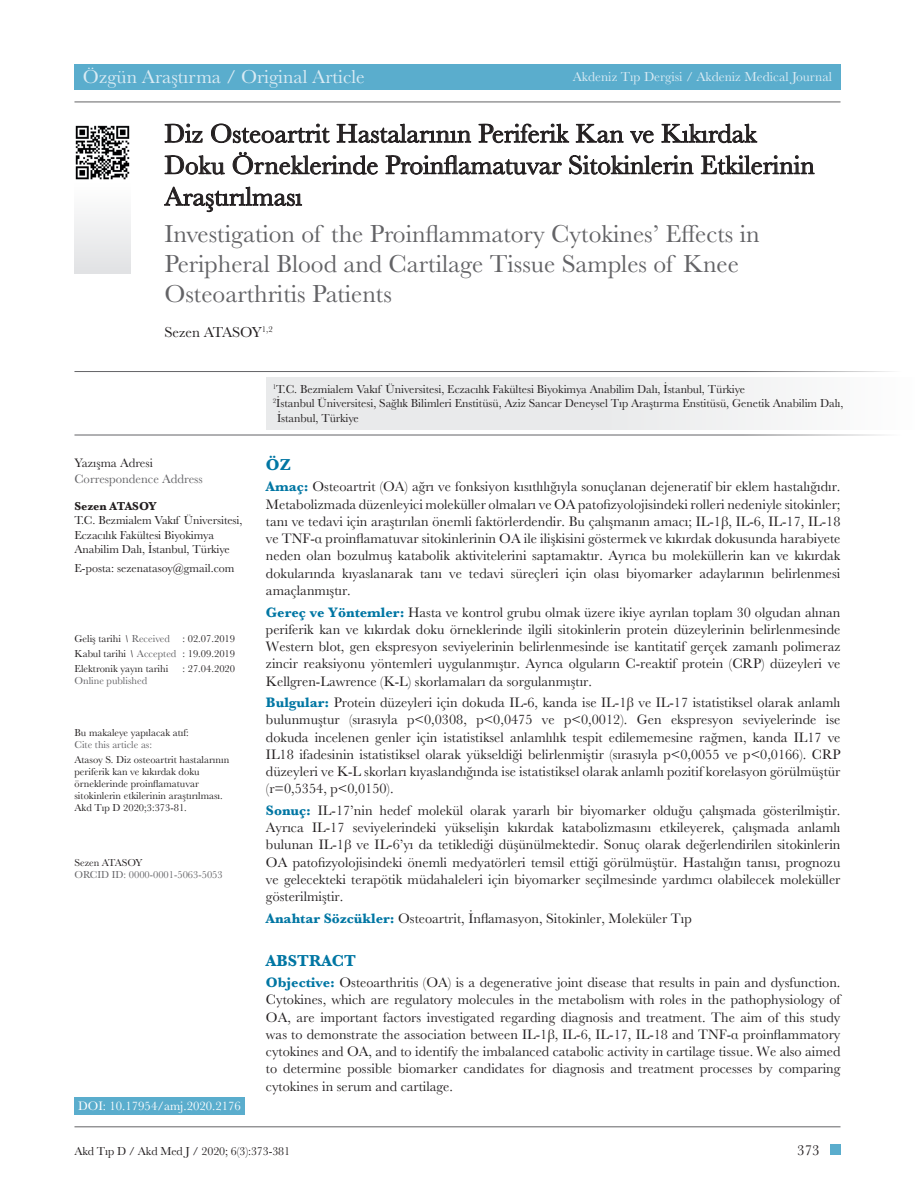
<style>
.page{position:relative;width:915px;height:1191px;background:#fff}
.page>*{position:absolute;margin:0;border:0;box-sizing:border-box;transform-origin:0 0}
.t1{font:27px/31.5px "Baskerville";color:#231f20}
.t2{font:25.5px/30px "Baskerville";color:#636366}
.t3{font:19.5px "Baskerville";color:#daebf4}
.t4{font:700 16.5px "Baskerville";color:#0076a3}
.t5{font:15px "Baskerville";color:#231f20}
.t6{font:14.25px/17.2px "Baskerville";color:#231f20;text-align:justify}
.t7{font:13.5px "Baskerville";color:#daebf4}
.t8{font:12.75px "Baskerville";color:#fff}
.t9{font:12.75px "Baskerville";color:#636366}
.t10{font:12.75px "Baskerville";color:#231f20}
.t11{font:12px/14.4px "Baskerville";letter-spacing:-.005em;color:#231f20}
.t12{font:700 12px "Baskerville";color:#231f20}
.t13{font:10.5px/12px "Baskerville";color:#231f20;text-align:justify}
.t14{font:10.5px "Baskerville";color:#636366}
.s1{font-style:italic}
.s2{color:#636366}
.s3{font-weight:700;color:#0076a3}
</style>
<div class="page">
<div style="left:830px;top:1144px;width:10px;height:10px;background:#5aadcd"></div>
<hr style="left:74px;top:102px;width:766px;height:1px;background:#636366">
<div style="left:74px;top:1097px;width:170px;height:17px;background:#5aadcd"></div>
<hr style="left:74px;top:1126px;width:766px;height:1px;background:#636366">
<div style="left:74px;top:64px;width:766px;height:25px;background:#5aadcd"></div>
<div style="left:74px;top:183px;width:57px;height:91px;background:linear-gradient(to bottom,#fffeff,#e1e1e3)"></div>
<img style="left:75px;top:125px;width:55px;height:55px">
<svg style="left:165px;top:124px;width:37px;height:19px"></svg>
<svg style="left:211px;top:124px;width:118px;height:19px"></svg>
<svg style="left:336px;top:124px;width:135px;height:19px"></svg>
<svg style="left:478px;top:124px;width:91px;height:19px"></svg>
<svg style="left:575px;top:124px;width:48px;height:19px"></svg>
<svg style="left:630px;top:131px;width:23px;height:12px"></svg>
<svg style="left:661px;top:124px;width:96px;height:19px"></svg>
<svg style="left:165px;top:155px;width:59px;height:19px"></svg>
<svg style="left:233px;top:152px;width:144px;height:22px"></svg>
<svg style="left:385px;top:155px;width:176px;height:20px"></svg>
<svg style="left:569px;top:155px;width:124px;height:19px"></svg>
<svg style="left:700px;top:155px;width:114px;height:19px"></svg>
<svg style="left:164px;top:187px;width:138px;height:25px"></svg>
<hr style="left:74px;top:434px;width:840px;height:1px;background:#636366">
<hr style="left:74px;top:371px;width:840px;height:1px;background:#636366">
<div style="left:266px;top:377px;width:648px;height:52px;background:linear-gradient(to right,#e4e5e6,#f8f8f9)"></div>
<h3 class="t3" style="left:83px;top:64px;width:283px">Özgün Araştırma / Original Article</h3>
<p class="t7" style="left:572px;top:68px;width:260px">Akdeniz Tıp Dergisi / Akdeniz Medical Journal</p>
<h1 class="t1" style="left:164px;top:118px;width:651px">Diz Osteoartrit Hastalarının Periferik Kan ve Kıkırdak<br>Doku Örneklerinde Proinflamatuvar Sitokinlerin Etkilerinin<br>Araştırılması</h1>
<h2 class="t2" style="left:164px;top:219px;width:596px">Investigation of the Proinflammatory Cytokines’ Effects in<br>Peripheral Blood and Cartilage Tissue Samples of Knee<br>Osteoarthritis Patients</h2>
<p class="t5" style="left:164px;top:323px;width:110px">Sezen ATASOY<sup>1,2</sup></p>
<p class="t10" style="left:74px;top:455px;width:80px">Yazışma Adresi</p>
<p class="t9" style="left:74px;top:470px;width:130px">Correspondence Address</p>
<p class="t12" style="left:74px;top:497px;width:84px">Sezen ATASOY</p>
<p class="t11" style="left:74px;top:513px;width:169px">T.C. Bezmialem Vakıf Üniversitesi,<br>Eczacılık Fakültesi Biyokimya<br>Anabilim Dalı, İstanbul, Türkiye</p>
<p class="t11" style="left:74px;top:560px;width:161px">E-posta: sezenatasoy@gmail.com</p>
<p class="t13" style="left:74px;top:631px;width:162px;line-height:15px">Geliş tarihi <span class="s1">\</span> <span class="s2">Received</span> : 02.07.2019<br>Kabul tarihi <span class="s1">\</span> <span class="s2">Accepted</span> : 19.09.2019<br>Elektronik yayın tarihi</p>
<p class="t13" style="left:182px;top:663px;width:54px">: 27.04.2020</p>
<p class="t14" style="left:74px;top:674px;width:74px">Online published</p>
<p class="t13" style="left:74px;top:727px;width:116px">Bu makaleye yapılacak atıf:</p>
<p class="t14" style="left:74px;top:738px;width:79px">Cite this article as:</p>
<p class="t13" style="left:74px;top:753px;width:156px;text-align:left">Atasoy S. Diz osteoartrit hastalarının periferik kan ve kıkırdak doku örneklerinde proinflamatuvar sitokinlerin etkilerinin araştırılması.<br>Akd Tıp D 2020;3:373-81.</p>
<p class="t13" style="left:74px;top:857px;width:70px">Sezen ATASOY</p>
<p class="t14" style="left:74px;top:868px;width:150px">ORCID ID: 0000-0001-5063-5053</p>
<p class="t8" style="left:78px;top:1098px;width:164px">DOI: 10.17954/amj.2020.2176</p>
<p class="t11" style="left:273px;top:382px;width:474px"><sup>1</sup>T.C. Bezmialem Vakıf Üniversitesi, Eczacılık Fakültesi Biyokimya Anabilim Dalı, İstanbul, Türkiye</p>
<p class="t11" style="left:273px;top:396px;width:572px"><sup>2</sup>İstanbul Üniversitesi, Sağlık Bilimleri Enstitüsü, Aziz Sancar Deneysel Tıp Araştırma Enstitüsü, Genetik Anabilim Dalı,</p>
<p class="t11" style="left:277px;top:411px;width:83px">İstanbul, Türkiye</p>
<p class="t4" style="left:266px;top:453px;width:26px">ÖZ</p>
<p class="t6" style="left:266px;top:478px;width:576px"><span class="s3">Amaç:</span> Osteoartrit (OA) ağrı ve fonksiyon kısıtlılığıyla sonuçlanan dejeneratif bir eklem hastalığıdır.<br>Metabolizmada düzenleyici moleküller olmaları ve OA patofizyolojisindeki rolleri nedeniyle sitokinler; tanı ve tedavi için araştırılan önemli faktörlerdendir. Bu çalışmanın amacı; IL-1β, IL-6, IL-17, IL-18 ve TNF-α proinflamatuvar sitokinlerinin OA ile ilişkisini göstermek ve kıkırdak dokusunda harabiyete neden olan bozulmuş katabolik aktivitelerini saptamaktır. Ayrıca bu moleküllerin kan ve kıkırdak dokularında kıyaslanarak tanı ve tedavi süreçleri için olası biyomarker adaylarının belirlenmesi amaçlanmıştır.</p>
<p class="t6" style="left:266px;top:603px;width:576px"><span class="s3">Gereç ve Yöntemler:</span> Hasta ve kontrol grubu olmak üzere ikiye ayrılan toplam 30 olgudan alınan periferik kan ve kıkırdak doku örneklerinde ilgili sitokinlerin protein düzeylerinin belirlenmesinde Western blot, gen ekspresyon seviyelerinin belirlenmesinde ise kantitatif gerçek zamanlı polimeraz zincir reaksiyonu yöntemleri uygulanmıştır. Ayrıca olguların C-reaktif protein (CRP) düzeyleri ve Kellgren-Lawrence (K-L) skorlamaları da sorgulanmıştır.</p>
<p class="t6" style="left:266px;top:694px;width:576px"><span class="s3">Bulgular:</span> Protein düzeyleri için dokuda IL-6, kanda ise IL-1β ve IL-17 istatistiksel olarak anlamlı bulunmuştur (sırasıyla p&lt;0,0308, p&lt;0,0475 ve p&lt;0,0012). Gen ekspresyon seviyelerinde ise dokuda incelenen genler için istatistiksel anlamlılık tespit edilememesine rağmen, kanda IL17 ve IL18 ifadesinin istatistiksel olarak yükseldiği belirlenmiştir (sırasıyla p&lt;0,0055 ve p&lt;0,0166). CRP düzeyleri ve K-L skorları kıyaslandığında ise istatistiksel olarak anlamlı pozitif korelasyon görülmüştür (r=0,5354, p&lt;0,0150).</p>
<p class="t6" style="left:266px;top:802px;width:576px"><span class="s3">Sonuç:</span> IL-17’nin hedef molekül olarak yararlı bir biyomarker olduğu çalışmada gösterilmiştir.<br>Ayrıca IL-17 seviyelerindeki yükselişin kıkırdak katabolizmasını etkileyerek, çalışmada anlamlı bulunan IL-1β ve IL-6’yı da tetiklediği düşünülmektedir. Sonuç olarak değerlendirilen sitokinlerin OA patofizyolojisindeki önemli medyatörleri temsil ettiği görülmüştür. Hastalığın tanısı, prognozu ve gelecekteki terapötik müdahaleleri için biyomarker seçilmesinde yardımcı olabilecek moleküller gösterilmiştir.</p>
<p class="t6" style="left:266px;top:909px;width:427px"><span class="s3">Anahtar Sözcükler:</span> Osteoartrit, İnflamasyon, Sitokinler, Moleküler Tıp</p>
<p class="t4" style="left:266px;top:948px;width:92px">ABSTRACT</p>
<p class="t6" style="left:266px;top:974px;width:576px"><span class="s3">Objective:</span> Osteoarthritis (OA) is a degenerative joint disease that results in pain and dysfunction.<br>Cytokines, which are regulatory molecules in the metabolism with roles in the pathophysiology of OA, are important factors investigated regarding diagnosis and treatment. The aim of this study was to demonstrate the association between IL-1β, IL-6, IL-17, IL-18 and TNF-α proinflammatory cytokines and OA, and to identify the imbalanced catabolic activity in cartilage tissue. We also aimed to determine possible biomarker candidates for diagnosis and treatment processes by comparing cytokines in serum and cartilage.</p>
<p class="t11" style="left:74px;top:1144px;width:217px">Akd Tıp D / Akd Med J / 2020; 6(3):373-381</p>
<p class="t5" style="left:797px;top:1140px;width:24px">373</p>
</div>
